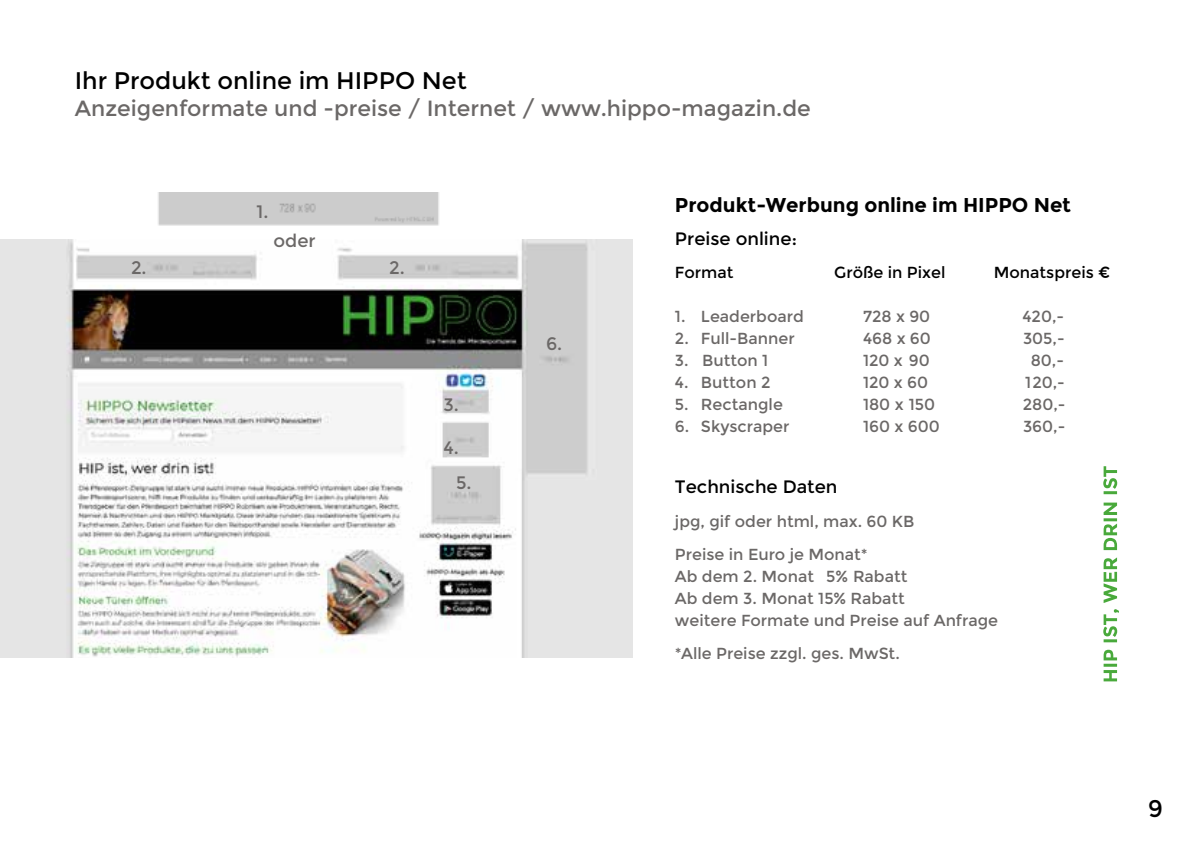
<style>
.page{position:relative;width:1191px;height:842px;background:#fff}
.page>*{position:absolute;margin:0;border:0;box-sizing:border-box;transform-origin:0 0}
.t1{font:24px "Montserrat";color:#000}
.t2{font:22px "Montserrat";color:#6b6867}
.t3{font:700 20px "Montserrat";color:#000}
.t4{font:18px "Montserrat";color:#000}
.t5{font:18px/35.6px "Montserrat";color:#6b6867}
.t6{font:16px/22px "Montserrat";color:#6b6867}
.t7{font:16px "Montserrat";color:#000}
</style>
<div class="page">
<svg style="left:1103px;top:466px;width:16px;height:215px"></svg>
<img style="left:0;top:239px;width:632px;height:419px">
<img style="left:158px;top:192px;width:281px;height:34px">
<h1 class="t1" style="left:75px;top:67px;width:393px">Ihr Produkt online im HIPPO Net</h1>
<h2 class="t2" style="left:75px;top:95px;width:737px">Anzeigenformate und -preise / Internet / www.hippo-magazin.de</h2>
<p class="t5" style="left:256px;top:194px;width:13px">1.</p>
<p class="t5" style="left:273px;top:223px;width:44px">oder</p>
<p class="t5" style="left:131px;top:250px;width:17px">2.</p>
<p class="t5" style="left:389px;top:250px;width:17px">2.</p>
<p class="t5" style="left:443px;top:387px;width:17px">3.</p>
<p class="t5" style="left:456px;top:430px;width:17px;text-indent:-12px">4.<br>5.</p>
<p class="t5" style="left:546px;top:326px;width:18px">6.</p>
<p class="t3" style="left:675px;top:193px;width:398px">Produkt-Werbung online im HIPPO Net</p>
<p class="t4" style="left:675px;top:228px;width:123px">Preise online:</p>
<p class="t7" style="left:675px;top:263px;width:60px">Format</p>
<p class="t7" style="left:834px;top:263px;width:113px">Größe in Pixel</p>
<p class="t7" style="left:993px;top:263px;width:118px">Monatspreis €</p>
<p class="t6" style="left:675px;top:306px;width:131px">1. Leaderboard</p>
<p class="t6" style="left:863px;top:306px;width:69px">728 x 90</p>
<p class="t6" style="left:1022px;top:306px;width:43px">420,-</p>
<p class="t6" style="left:675px;top:328px;width:121px">2. Full-Banner</p>
<p class="t6" style="left:863px;top:328px;width:69px">468 x 60</p>
<p class="t6" style="left:1023px;top:328px;width:43px">305,-</p>
<p class="t6" style="left:675px;top:350px;width:95px">3. Button 1</p>
<p class="t6" style="left:863px;top:350px;width:68px">120 x 90</p>
<p class="t6" style="left:1030px;top:350px;width:35px">80,-</p>
<p class="t6" style="left:675px;top:372px;width:97px">4. Button 2</p>
<p class="t6" style="left:863px;top:372px;width:67px">120 x 60</p>
<p class="t6" style="left:1025px;top:372px;width:41px">120,-</p>
<p class="t6" style="left:675px;top:394px;width:109px">5. Rectangle</p>
<p class="t6" style="left:863px;top:394px;width:73px">180 x 150</p>
<p class="t6" style="left:1022px;top:394px;width:44px">280,-</p>
<p class="t6" style="left:675px;top:416px;width:116px">6. Skyscraper</p>
<p class="t6" style="left:863px;top:416px;width:78px">160 x 600</p>
<p class="t6" style="left:1023px;top:416px;width:44px">360,-</p>
<p class="t4" style="left:675px;top:476px;width:164px">Technische Daten</p>
<p class="t6" style="left:675px;top:504px;width:241px;line-height:33.4px">jpg, gif oder html, max. 60 KB<br>Preise in Euro je Monat*</p>
<p class="t6" style="left:675px;top:565px;width:325px">Ab dem 2. Monat 5% Rabatt<br>Ab dem 3. Monat 15% Rabatt<br>weitere Formate und Preise auf Anfrage</p>
<p class="t6" style="left:675px;top:643px;width:226px">*Alle Preise zzgl. ges. MwSt.</p>
<h1 class="t1" style="left:1148px;top:794px;width:16px">9</h1>
</div>
